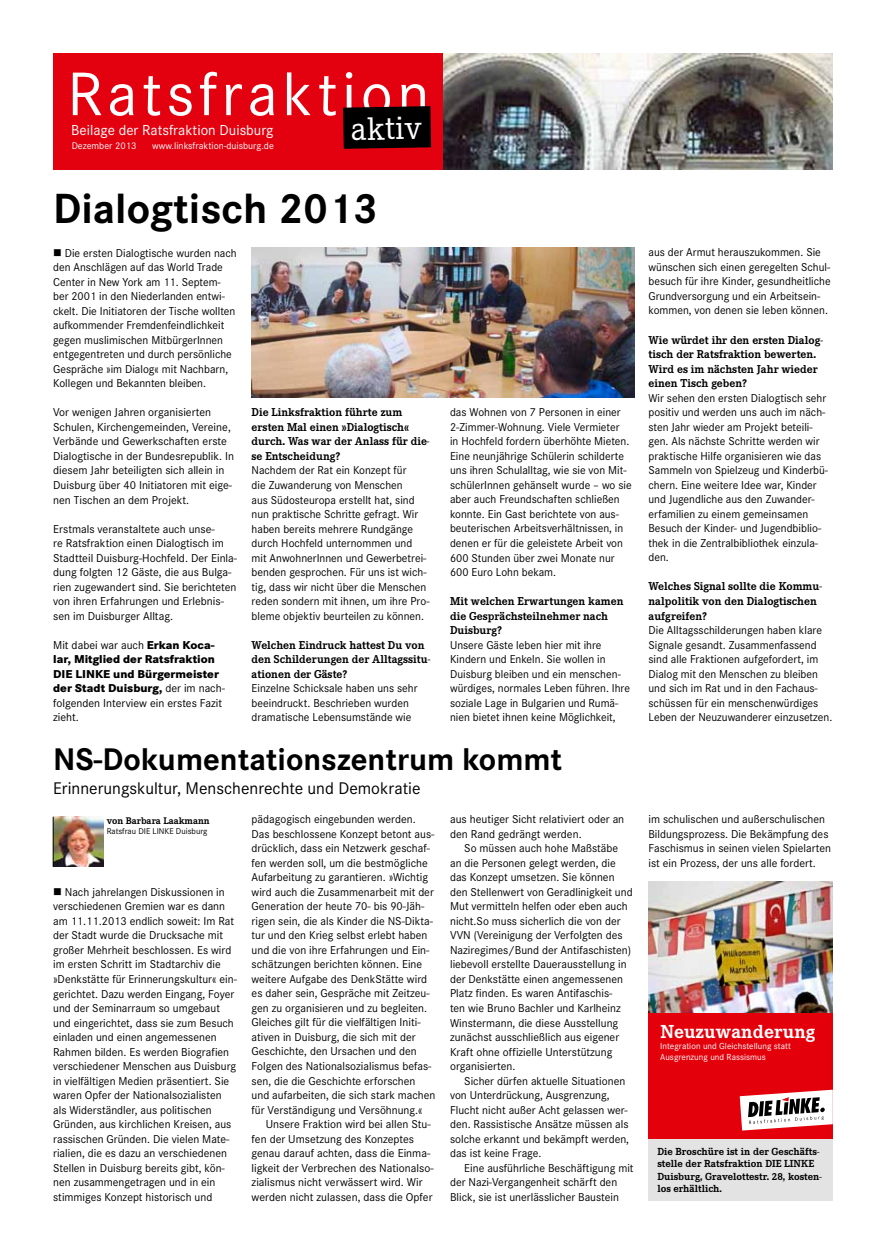
<style>
.page{position:relative;width:886px;height:1258px;background:#fff}
.page>*{position:absolute;margin:0;border:0;box-sizing:border-box;transform-origin:0 0}
.t1{font:63.75px "Corporate S";letter-spacing:.07em;color:#fff}
.t2{font:700 43.75px "Corporate S";color:#000}
.t3{font:33.75px "Corporate E";color:#fff}
.t4{font:700 32.5px "Corporate S";color:#000}
.t5{font:700 19.5px "Corporate E";letter-spacing:.005em;color:#fff}
.t6{font:17.5px "Corporate S";color:#000}
.t7{font:15px "Corporate S";color:#fff}
.t8{font:11.88px/14.5px "Corporate S";color:#000}
.t9{font:700 11.88px/14.5px "Corporate E";color:#000}
.t10{font:800 11.88px/14.5px "Corporate S";color:#000}
.t11{font:700 10.62px/12.5px "Corporate E";color:#000}
.t12{font:10px "Corporate S";color:#fff}
.t13{font:700 10px "Corporate E";color:#000}
.t14{font:9.12px/11px "Corporate S";letter-spacing:.005em;color:#fff}
.t15{font:8.75px "Corporate S";color:#000}
.s1{font-weight:400}
</style>
<div class="page">
<div style="left:53px;top:53px;width:390px;height:116px;background:#e3000f"></div>
<svg style="left:343px;top:106px;width:88px;height:43px;background:#0b0000"></svg>
<img style="left:443px;top:53px;width:390px;height:116px">
<img style="left:252px;top:247px;width:382px;height:150px">
<img style="left:54px;top:817px;width:49px;height:50px">
<hr style="left:53px;top:817px;width:1px;height:50px;background:#000">
<div style="left:648px;top:881px;width:185px;height:262px;background:#e3000b"></div>
<svg style="left:740px;top:1090px;width:93px;height:40px;background:#c6a3a5"></svg>
<img style="left:648px;top:881px;width:185px;height:131px">
<div style="left:648px;top:1140px;width:185px;height:61px;background:#e3e3e3"></div>
<h1 class="t1" style="left:67px;top:58px;width:364px">Ratsfraktion</h1>
<p class="t7" style="left:71px;top:122px;width:204px">Beilage der Ratsfraktion Duisburg</p>
<h3 class="t3" style="left:351px;top:110px;width:72px;rotate:-1deg">aktiv</h3>
<p class="t12" style="left:72px;top:140px;width:66px">Dezember 2013</p>
<p class="t12" style="left:152px;top:140px;width:123px">www.linksfraktion-duisburg.de</p>
<h2 class="t2" style="left:53px;top:183px;width:326px">Dialogtisch 2013</h2>
<p class="t8" style="left:53px;top:245px;width:185px">■ Die ersten Dialogtische wurden nach den Anschlägen auf das World Trade Center in New York am 11. Septem&shy;ber 2001 in den Niederlanden entwi&shy;ckelt. Die Initiatoren der Tische wollten aufkommender Fremdenfeindlichkeit gegen muslimischen MitbürgerInnen entgegentreten und durch persönliche Gespräche »im Dialog« mit Nachbarn, Kollegen und Bekannten bleiben.</p>
<p class="t8" style="left:53px;top:405px;width:182px">Vor wenigen Jahren organisierten Schulen, Kirchengemeinden, Vereine, Verbände und Gewerkschaften erste Dialogtische in der Bundesrepublik. In diesem Jahr beteiligten sich allein in Duisburg über 40 Initiatoren mit eige&shy;nen Tischen an dem Projekt.</p>
<p class="t8" style="left:53px;top:521px;width:186px">Erstmals veranstaltete auch unse-<br>re Ratsfraktion einen Dialogtisch im Stadtteil Duisburg-Hochfeld. Der Einla&shy;dung folgten 12 Gäste, die aus Bulga&shy;rien zugewandert sind. Sie berichteten von ihren Erfahrungen und Erlebnis&shy;sen im Duisburger Alltag.</p>
<p class="t10" style="left:53px;top:638px;width:173px"><span class="s1">Mit dabei war auch</span> Erkan Koca&shy;lar, Mitglied der Ratsfraktion<br>DIE LINKE und Bürgermeister der Stadt Duisburg, <span class="s1">der im nach&shy;folgenden Interview ein erstes Fazit zieht.</span></p>
<p class="t9" style="left:252px;top:405px;width:179px">Die Linksfraktion führte zum ersten Mal einen »Dialogtisch« durch. Was war der Anlass für die&shy;se Entscheidung?</p>
<p class="t8" style="left:252px;top:463px;width:179px">Nachdem der Rat ein Konzept für<br>die Zuwanderung von Menschen<br>aus Südosteuropa erstellt hat, sind nun praktische Schritte gefragt. Wir haben bereits mehrere Rundgänge durch Hochfeld unternommen und mit AnwohnerInnen und Gewerbetrei&shy;benden gesprochen. Für uns ist wich&shy;tig, dass wir nicht über die Menschen reden sondern mit ihnen, um ihre Pro&shy;bleme objektiv beurteilen zu können.</p>
<p class="t9" style="left:252px;top:638px;width:180px">Welchen Eindruck hattest Du von den Schilderungen der Alltagssitu&shy;ationen der Gäste?</p>
<p class="t8" style="left:252px;top:681px;width:167px">Einzelne Schicksale haben uns sehr beeindruckt. Beschrieben wurden dramatische Lebensumstände wie</p>
<p class="t8" style="left:450px;top:405px;width:183px">das Wohnen von 7 Personen in einer 2-Zimmer-Wohnung. Viele Vermieter<br>in Hochfeld fordern überhöhte Mieten.<br>Eine neunjährige Schülerin schilderte uns ihren Schulalltag, wie sie von Mit&shy;schülerInnen gehänselt wurde – wo sie aber auch Freundschaften schließen konnte. Ein Gast berichtete von aus&shy;beuterischen Arbeitsverhältnissen, in denen er für die geleistete Arbeit von 600 Stunden über zwei Monate nur 600 Euro Lohn bekam.</p>
<p class="t9" style="left:450px;top:594px;width:175px">Mit welchen Erwartungen kamen die Gesprächsteilnehmer nach<br>Duisburg?</p>
<p class="t8" style="left:450px;top:638px;width:181px">Unsere Gäste leben hier mit ihre Kindern und Enkeln. Sie wollen in Duisburg bleiben und ein menschen&shy;würdiges, normales Leben führen. Ihre soziale Lage in Bulgarien und Rumä&shy;nien bietet ihnen keine Möglichkeit,</p>
<h3 class="t4" style="left:53px;top:741px;width:510px">NS-Dokumentationszentrum kommt</h3>
<h3 class="t6" style="left:53px;top:778px;width:369px">Erinnerungskultur, Menschenrechte und Demokratie</h3>
<p class="t13" style="left:107px;top:815px;width:105px">von Barbara Laakmann</p>
<p class="t15" style="left:107px;top:827px;width:102px">Ratsfrau DIE LINKE Duisburg</p>
<p class="t8" style="left:252px;top:812px;width:185px">pädagogisch eingebunden werden.<br>Das beschlossene Konzept betont aus&shy;drücklich, dass ein Netzwerk geschaf&shy;fen werden soll, um die bestmögliche Aufarbeitung zu garantieren. »Wichtig wird auch die Zusammenarbeit mit der Generation der heute 70- bis 90-Jäh&shy;rigen sein, die als Kinder die NS-Dikta&shy;tur und den Krieg selbst erlebt haben und die von ihre Erfahrungen und Ein&shy;schätzungen berichten können. Eine weitere Aufgabe des DenkStätte wird es daher sein, Gespräche mit Zeitzeu&shy;gen zu organisieren und zu begleiten.<br>Gleiches gilt für die vielfältigen Initi&shy;ativen in Duisburg, die sich mit der Geschichte, den Ursachen und den Folgen des Nationalsozialismus befas&shy;sen, die die Geschichte erforschen und aufarbeiten, die sich stark machen für Verständigung und Versöhnung.«</p>
<p class="t8" style="left:252px;top:1117px;width:183px;text-indent:14px">Unsere Fraktion wird bei allen Stu&shy;fen der Umsetzung des Konzeptes genau darauf achten, dass die Einma&shy;ligkeit der Verbrechen des Nationalso&shy;zialismus nicht verwässert wird. Wir werden nicht zulassen, dass die Opfer</p>
<p class="t8" style="left:450px;top:812px;width:176px">aus heutiger Sicht relativiert oder an den Rand gedrängt werden.</p>
<p class="t8" style="left:450px;top:841px;width:184px;text-indent:14px">So müssen auch hohe Maßstäbe<br>an die Personen gelegt werden, die das Konzept umsetzen. Sie können den Stellenwert von Geradlinigkeit und Mut vermitteln helfen oder eben auch nicht.So muss sicherlich die von der VVN (Vereinigung der Verfolgten des Naziregimes/Bund der Antifaschisten) liebevoll erstellte Dauerausstellung in der Denkstätte einen angemessenen Platz finden. Es waren Antifaschis-<br>ten wie Bruno Bachler und Karlheinz Winstermann, die diese Ausstellung zunächst ausschließlich aus eigener Kraft ohne offizielle Unterstützung organisierten.</p>
<p class="t8" style="left:450px;top:1073px;width:181px;text-indent:14px">Sicher dürfen aktuelle Situationen von Unterdrückung, Ausgrenzung, Flucht nicht außer Acht gelassen wer&shy;den. Rassistische Ansätze müssen als solche erkannt und bekämpft werden, das ist keine Frage.</p>
<p class="t8" style="left:450px;top:1161px;width:185px;text-indent:14px">Eine ausführliche Beschäftigung mit der Nazi-Vergangenheit schärft den<br>Blick, sie ist unerlässlicher Baustein</p>
<p class="t8" style="left:53px;top:885px;width:185px">■ Nach jahrelangen Diskussionen in verschiedenen Gremien war es dann am 11.11.2013 endlich soweit: Im Rat der Stadt wurde die Drucksache mit großer Mehrheit beschlossen. Es wird im ersten Schritt im Stadtarchiv die »Denkstätte für Erinnerungskultur« ein&shy;gerichtet. Dazu werden Eingang, Foyer und der Seminarraum so umgebaut und eingerichtet, dass sie zum Besuch einladen und einen angemessenen Rahmen bilden. Es werden Biografien verschiedener Menschen aus Duisburg in vielfältigen Medien präsentiert. Sie waren Opfer der Nationalsozialisten als Widerständler, aus politischen Gründen, aus kirchlichen Kreisen, aus rassischen Gründen. Die vielen Mate&shy;rialien, die es dazu an verschiedenen Stellen in Duisburg bereits gibt, kön&shy;nen zusammengetragen und in ein stimmiges Konzept historisch und</p>
<p class="t8" style="left:648px;top:245px;width:184px">aus der Armut herauszukommen. Sie wünschen sich einen geregelten Schul&shy;besuch für ihre Kinder, gesundheitliche Grundversorgung und ein Arbeitsein&shy;kommen, von denen sie leben können.</p>
<p class="t9" style="left:648px;top:333px;width:176px">Wie würdet ihr den ersten Dialog&shy;tisch der Ratsfraktion bewerten.<br>Wird es im nächsten Jahr wieder einen Tisch geben?</p>
<p class="t8" style="left:648px;top:391px;width:181px">Wir sehen den ersten Dialogtisch sehr positiv und werden uns auch im näch&shy;sten Jahr wieder am Projekt beteili&shy;gen. Als nächste Schritte werden wir praktische Hilfe organisieren wie das Sammeln von Spielzeug und Kinderbü&shy;chern. Eine weitere Idee war, Kinder und Jugendliche aus den Zuwander&shy;erfamilien zu einem gemeinsamen Besuch der Kinder- und Jugendbiblio&shy;thek in die Zentralbibliothek einzula&shy;den.</p>
<p class="t9" style="left:648px;top:579px;width:175px">Welches Signal sollte die Kommu&shy;nalpolitik von den Dialogtischen aufgreifen?</p>
<p class="t8" style="left:648px;top:623px;width:185px">Die Alltagsschilderungen haben klare Signale gesandt. Zusammenfassend sind alle Fraktionen aufgefordert, im Dialog mit den Menschen zu bleiben und sich im Rat und in den Fachaus&shy;schüssen für ein menschenwürdiges Leben der Neuzuwanderer einzusetzen.</p>
<p class="t8" style="left:648px;top:812px;width:184px">im schulischen und außerschulischen Bildungsprozess. Die Bekämpfung des Faschismus in seinen vielen Spielarten ist ein Prozess, der uns alle fordert.</p>
<h3 class="t5" style="left:661px;top:1020px;width:156px">Neuzuwanderung</h3>
<p class="t14" style="left:660px;top:1040px;width:132px">Integration und Gleichstellung statt<br>Ausgrenzung und Rassismus</p>
<p class="t11" style="left:657px;top:1145px;width:166px">Die Broschüre ist in der Geschäfts&shy;stelle der Ratsfraktion DIE LINKE<br>Duisburg, Gravelottestr. 28, kosten&shy;los erhältlich.</p>
</div>
